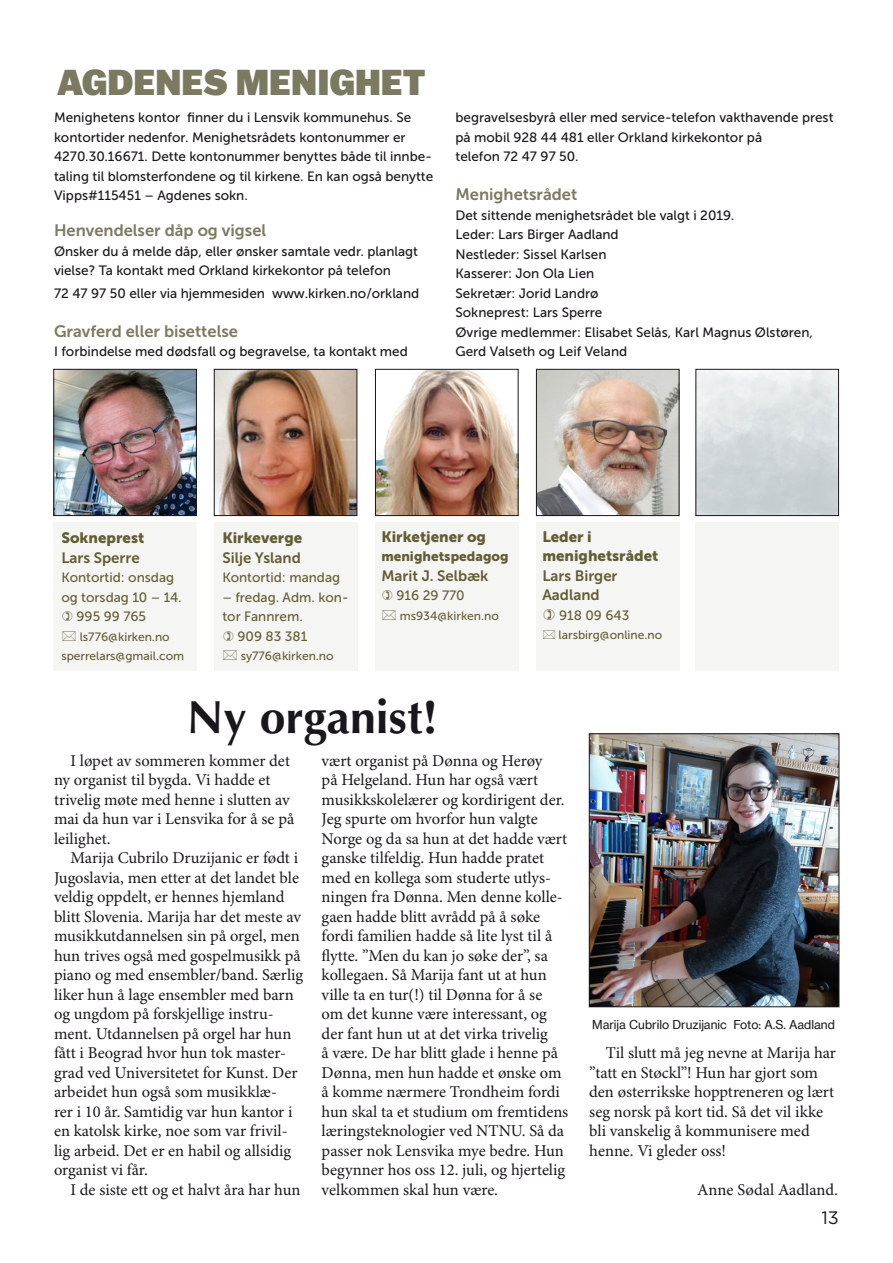
<style>
.page{position:relative;width:893px;height:1263px;background:#fff}
.page>*{position:absolute;margin:0;border:0;box-sizing:border-box;transform-origin:0 0}
.Optima_LT_Std{font:700 46.5px "Optima LT Std";color:#1a171c}
.t1{font:900 36px "Balto";color:#7b7a60}
.t2{font:18px "Gotham HTF";color:#1a171c}
.Brødtekst{font:16.5px/19.5px "Minion Pro";color:#1a171c}
.t3{font:16.5px "Museo Sans 700";color:#7b7a60}
.t4{font:15px "Museo Sans 900";color:#635d34}
.t5{font:15px "Museo Sans 700";color:#635d34}
.t6{font:13.5px/19.5px "Museo Sans 500";color:#1a171c}
.t7{font:13.5px/19.5px "Museo Sans 500";color:#635d34}
.t8{font:13.5px "Museo Sans 900";color:#635d34}
.t9{font:12px "Museo Sans 500";color:#635d34}
.Bildetekst{font:12px "Neue Haas Grotesk Text Pro";color:#1a171c}
</style>
<div class="page">
<img style="left:55px;top:371px;width:140px;height:143px">
<div style="left:53px;top:369px;width:144px;height:147px;border:1px solid #1a171c"></div>
<img style="left:216px;top:371px;width:139px;height:143px">
<div style="left:214px;top:369px;width:143px;height:147px;border:1px solid #1a171c"></div>
<img style="left:377px;top:371px;width:139px;height:143px">
<div style="left:375px;top:369px;width:143px;height:147px;border:1px solid #1a171c"></div>
<div style="left:695px;top:369px;width:144px;height:147px;border:1px solid #1a171c"></div>
<img style="left:538px;top:371px;width:139px;height:143px">
<div style="left:536px;top:369px;width:143px;height:147px;border:1px solid #1a171c"></div>
<div style="left:53px;top:522px;width:144px;height:149px;background:#f5f6f4"></div>
<div style="left:214px;top:522px;width:143px;height:149px;background:#f5f6f4"></div>
<div style="left:375px;top:522px;width:143px;height:149px;background:#f5f6f4"></div>
<div style="left:695px;top:522px;width:144px;height:149px;background:#f5f6f4"></div>
<div style="left:536px;top:522px;width:143px;height:149px;background:#f5f6f4"></div>
<img style="left:591px;top:735px;width:246px;height:270px">
<div style="left:589px;top:733px;width:250px;height:274px;border:1px solid #1a171c"></div>
<p class="t1" style="left:57px;top:61px;width:370px">AGDENES MENIGHET</p>
<p class="t6" style="left:54px;top:108px;width:381px">Menighetens kontor finner du i Lensvik kommunehus. Se kontortider nedenfor. Menighetsrådets kontonummer er 4270.30.16671. Dette kontonummer benyttes både til innbe&shy;taling til blomsterfondene og til kirkene. En kan også benytte Vipps#115451 – Agdenes sokn.</p>
<p class="t3" style="left:54px;top:221px;width:214px">Henvendelser dåp og vigsel</p>
<p class="t6" style="left:54px;top:241px;width:365px">Ønsker du å melde dåp, eller ønsker samtale vedr. planlagt vielse? Ta kontakt med Orkland kirkekontor på telefon</p>
<p class="t6" style="left:54px;top:283px;width:367px">72 47 97 50 eller via hjemmesiden www.kirken.no/orkland</p>
<p class="t3" style="left:54px;top:322px;width:185px">Gravferd eller bisettelse</p>
<p class="t6" style="left:54px;top:342px;width:355px">I forbindelse med dødsfall og begravelse, ta kontakt med</p>
<p class="t6" style="left:455px;top:108px;width:379px">begravelsesbyrå eller med service-telefon vakthavende prest på mobil 928 44 481 eller Orkland kirkekontor på</p>
<p class="t6" style="left:455px;top:147px;width:125px">telefon 72 47 97 50.</p>
<p class="t3" style="left:455px;top:185px;width:123px">Menighetsrådet</p>
<p class="t6" style="left:455px;top:205px;width:280px">Det sittende menighetsrådet ble valgt i 2019.</p>
<p class="t6" style="left:455px;top:225px;width:165px">Leder: Lars Birger Aadland</p>
<p class="t6" style="left:455px;top:244px;width:152px">Nestleder: Sissel Karlsen</p>
<p class="t6" style="left:455px;top:264px;width:140px">Kasserer: Jon Ola Lien</p>
<p class="t6" style="left:455px;top:283px;width:145px">Sekretær: Jorid Landrø</p>
<p class="t6" style="left:455px;top:303px;width:148px">Sokneprest: Lars Sperre</p>
<p class="t6" style="left:455px;top:322px;width:359px">Øvrige medlemmer: Elisabet Selås, Karl Magnus Ølstøren,</p>
<p class="t6" style="left:455px;top:342px;width:173px">Gerd Valseth og Leif Veland</p>
<p class="t4" style="left:61px;top:530px;width:84px">Sokneprest</p>
<p class="t5" style="left:61px;top:549px;width:80px">Lars Sperre</p>
<p class="t7" style="left:61px;top:568px;width:122px">Kontortid: onsdag og torsdag 10 – 14.</p>
<p class="t7" style="left:76px;top:607px;width:71px">995 99 765</p>
<p class="t9" style="left:80px;top:630px;width:91px">ls776@kirken.no</p>
<p class="t9" style="left:61px;top:650px;width:124px">sperrelars@gmail.com</p>
<p class="t4" style="left:222px;top:529px;width:81px">Kirkeverge</p>
<p class="t5" style="left:222px;top:549px;width:80px">Silje Ysland</p>
<p class="t7" style="left:222px;top:568px;width:119px">Kontortid: mandag</p>
<p class="t7" style="left:222px;top:587px;width:127px">– fredag. Adm. kon&shy;tor Fannrem.</p>
<p class="t7" style="left:238px;top:626px;width:71px">909 83 381</p>
<p class="t9" style="left:241px;top:650px;width:94px">sy776@kirken.no</p>
<p class="t4" style="left:381px;top:528px;width:106px">Kirketjener og</p>
<p class="t8" style="left:381px;top:549px;width:129px">menighetspedagog</p>
<p class="t5" style="left:381px;top:567px;width:109px">Marit J. Selbæk</p>
<p class="t7" style="left:396px;top:586px;width:70px">916 29 770</p>
<p class="t9" style="left:400px;top:609px;width:101px">ms934@kirken.no</p>
<p class="Optima_LT_Std" style="left:187px;top:690px;width:252px">Ny organist!</p>
<p class="t4" style="left:542px;top:528px;width:51px">Leder i</p>
<p class="t4" style="left:542px;top:547px;width:118px">menighetsrådet</p>
<p class="t5" style="left:542px;top:567px;width:77px">Lars Birger</p>
<p class="t5" style="left:542px;top:586px;width:59px">Aadland</p>
<p class="t7" style="left:559px;top:605px;width:72px">918 09 643</p>
<p class="t9" style="left:559px;top:628px;width:105px">larsbirg@online.no</p>
<p class="Brødtekst" style="left:54px;top:751px;width:242px;text-indent:16px">I løpet av sommeren kommer det ny organist til bygda. Vi hadde et trivelig møte med henne i slutten av mai da hun var i Lensvika for å se på leilighet.</p>
<p class="Brødtekst" style="left:54px;top:849px;width:251px;text-indent:16px">Marija Cubrilo Druzijanic er født i Jugoslavia, men etter at det landet ble veldig oppdelt, er hennes hjemland blitt Slovenia. Marija har det meste av musikkutdannelsen sin på orgel, men hun trives også med gospelmusikk på piano og med ensembler/band. Særlig liker hun å lage ensembler med barn og ungdom på forskjellige instru&shy;ment. Utdannelsen på orgel har hun fått i Beograd hvor hun tok master&shy;grad ved Universitetet for Kunst. Der arbeidet hun også som musikklæ-<br>rer i 10 år. Samtidig var hun kantor i en katolsk kirke, noe som var frivil&shy;lig arbeid. Det er en habil og allsidig organist vi får.</p>
<p class="Brødtekst" style="left:70px;top:1180px;width:231px">I de siste ett og et halvt åra har hun</p>
<p class="Brødtekst" style="left:322px;top:751px;width:248px">vært organist på Dønna og Herøy<br>på Helgeland. Hun har også vært musikkskolelærer og kordirigent der.<br>Jeg spurte om hvorfor hun valgte Norge og da sa hun at det hadde vært ganske tilfeldig. Hun hadde pratet med en kollega som studerte utlys&shy;ningen fra Dønna. Men denne kolle&shy;gaen hadde blitt avrådd på å søke fordi familien hadde så lite lyst til å flytte. ”Men du kan jo søke der”, sa kollegaen. Så Marija fant ut at hun ville ta en tur(!) til Dønna for å se<br>om det kunne være interessant, og der fant hun ut at det virka trivelig<br>å være. De har blitt glade i henne på Dønna, men hun hadde et ønske om å komme nærmere Trondheim fordi hun skal ta et studium om fremtidens læringsteknologier ved NTNU. Så da passer nok Lensvika mye bedre. Hun begynner hos oss 12. juli, og hjertelig velkommen skal hun være.</p>
<p class="Bildetekst" style="left:592px;top:1017px;width:244px">Marija Cubrilo Druzijanic Foto: A.S. Aadland</p>
<p class="Brødtekst" style="left:589px;top:1044px;width:248px;text-indent:16px">Til slutt må jeg nevne at Marija har ”tatt en Støckl”! Hun har gjort som den østerrikske hopptreneren og lært seg norsk på kort tid. Så det vil ikke bli vanskelig å kommunisere med henne. Vi gleder oss!</p>
<p class="Brødtekst" style="left:697px;top:1180px;width:142px">Anne Sødal Aadland.</p>
<p class="t2" style="left:821px;top:1207px;width:19px">13</p>
</div>
